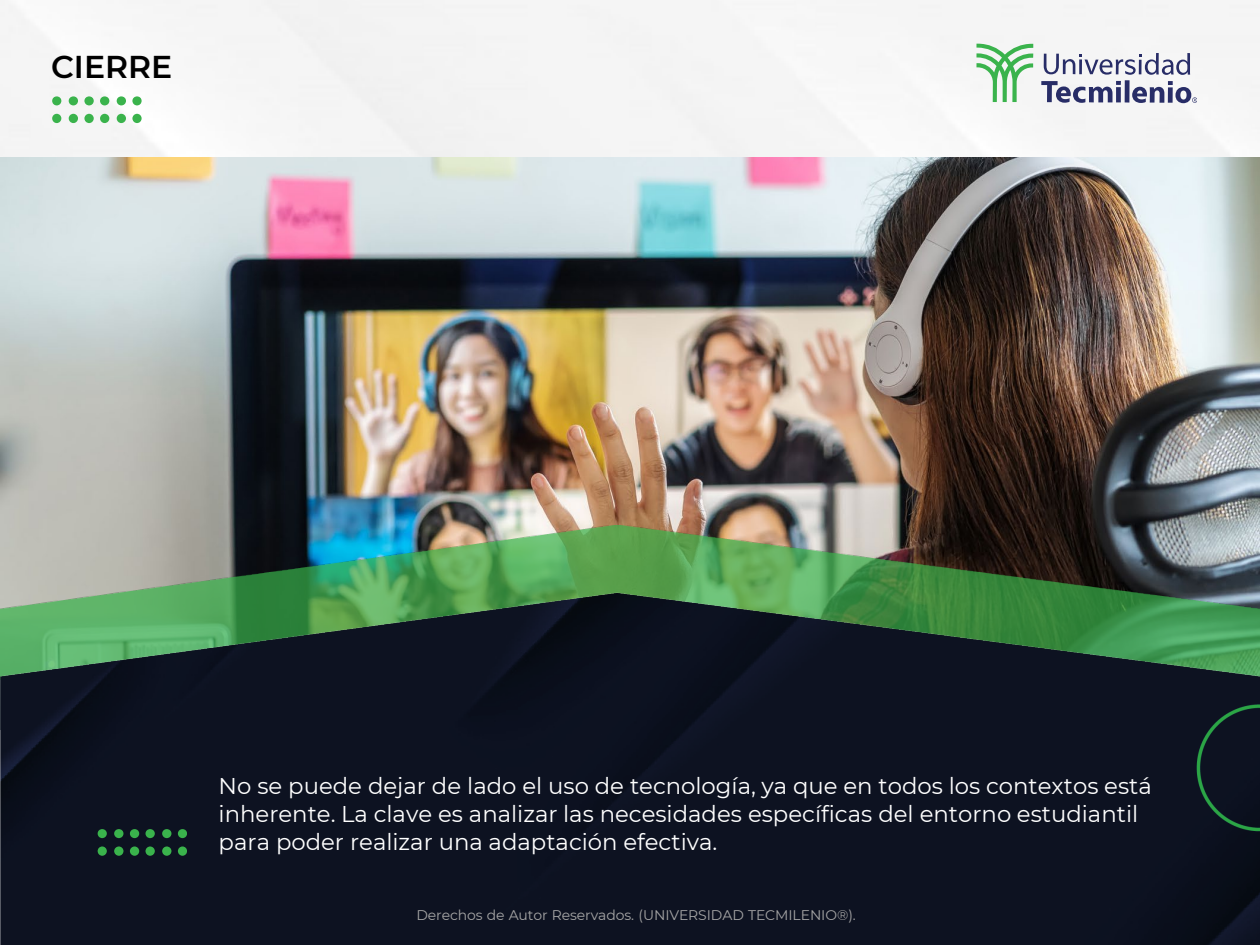
<style>
.page{position:relative;width:1260px;height:945px;background:#fff}
.page>*{position:absolute;margin:0;border:0;box-sizing:border-box;transform-origin:0 0}
.t1{font:600 31.5px "Montserrat";color:#000}
.t2{font:22.75px/28px "Montserrat";color:#fff}
.t3{font:14px "Montserrat";letter-spacing:-.01em;color:#a6a6a6}
</style>
<div class="page">
<div style="left:0;top:0;width:1260px;height:158px;background:#f5f5f5"></div>
<svg style="left:1041px;top:53px;width:156px;height:50px"></svg>
<svg style="left:976px;top:44px;width:57px;height:58px"></svg>
<img style="left:0;top:158px;width:1260px;height:367px">
<img style="left:0;top:525px;width:1260px;height:39px">
<img style="left:0;top:564px;width:1260px;height:381px">
<div style="left:146px;top:830px;width:9px;height:8px;background:#3ab34c;border-radius:50%"></div>
<div style="left:162px;top:830px;width:9px;height:8px;background:#3ab34c;border-radius:50%"></div>
<div style="left:178px;top:830px;width:9px;height:8px;background:#3ab34c;border-radius:50%"></div>
<div style="left:146px;top:846px;width:9px;height:10px;background:#3ab34c;border-radius:50%"></div>
<div style="left:162px;top:846px;width:9px;height:10px;background:#3ab34c;border-radius:50%"></div>
<div style="left:178px;top:846px;width:9px;height:10px;background:#3ab34c;border-radius:50%"></div>
<div style="left:98px;top:830px;width:9px;height:8px;background:#3ab34c;border-radius:50%"></div>
<div style="left:114px;top:830px;width:9px;height:8px;background:#3ab34c;border-radius:50%"></div>
<div style="left:130px;top:830px;width:9px;height:8px;background:#3ab34c;border-radius:50%"></div>
<div style="left:98px;top:846px;width:9px;height:10px;background:#3ab34c;border-radius:50%"></div>
<div style="left:114px;top:846px;width:9px;height:10px;background:#3ab34c;border-radius:50%"></div>
<div style="left:130px;top:846px;width:9px;height:10px;background:#3ab34c;border-radius:50%"></div>
<div style="left:100px;top:97px;width:9px;height:8px;background:#3ab34c;border-radius:50%"></div>
<div style="left:117px;top:97px;width:9px;height:8px;background:#3ab34c;border-radius:50%"></div>
<div style="left:132px;top:97px;width:9px;height:8px;background:#3ab34c;border-radius:50%"></div>
<div style="left:100px;top:114px;width:9px;height:9px;background:#3ab34c;border-radius:50%"></div>
<div style="left:117px;top:114px;width:9px;height:9px;background:#3ab34c;border-radius:50%"></div>
<div style="left:132px;top:114px;width:9px;height:9px;background:#3ab34c;border-radius:50%"></div>
<div style="left:52px;top:97px;width:9px;height:8px;background:#3ab34c;border-radius:50%"></div>
<div style="left:69px;top:97px;width:9px;height:8px;background:#3ab34c;border-radius:50%"></div>
<div style="left:84px;top:97px;width:10px;height:8px;background:#3ab34c;border-radius:50%"></div>
<div style="left:52px;top:114px;width:9px;height:9px;background:#3ab34c;border-radius:50%"></div>
<div style="left:69px;top:114px;width:9px;height:9px;background:#3ab34c;border-radius:50%"></div>
<div style="left:84px;top:114px;width:10px;height:9px;background:#3ab34c;border-radius:50%"></div>
<p class="t1" style="left:51px;top:45px;width:123px">CIERRE</p>
<p class="t2" style="left:219px;top:771px;width:935px">No se puede dejar de lado el uso de tecnología, ya que en todos los contextos está inherente. La clave es analizar las necesidades específicas del entorno estudiantil para poder realizar una adaptación efectiva.</p>
<p class="t3" style="left:416px;top:906px;width:441px">Derechos de Autor Reservados. (UNIVERSIDAD TECMILENIO®).</p>
</div>
